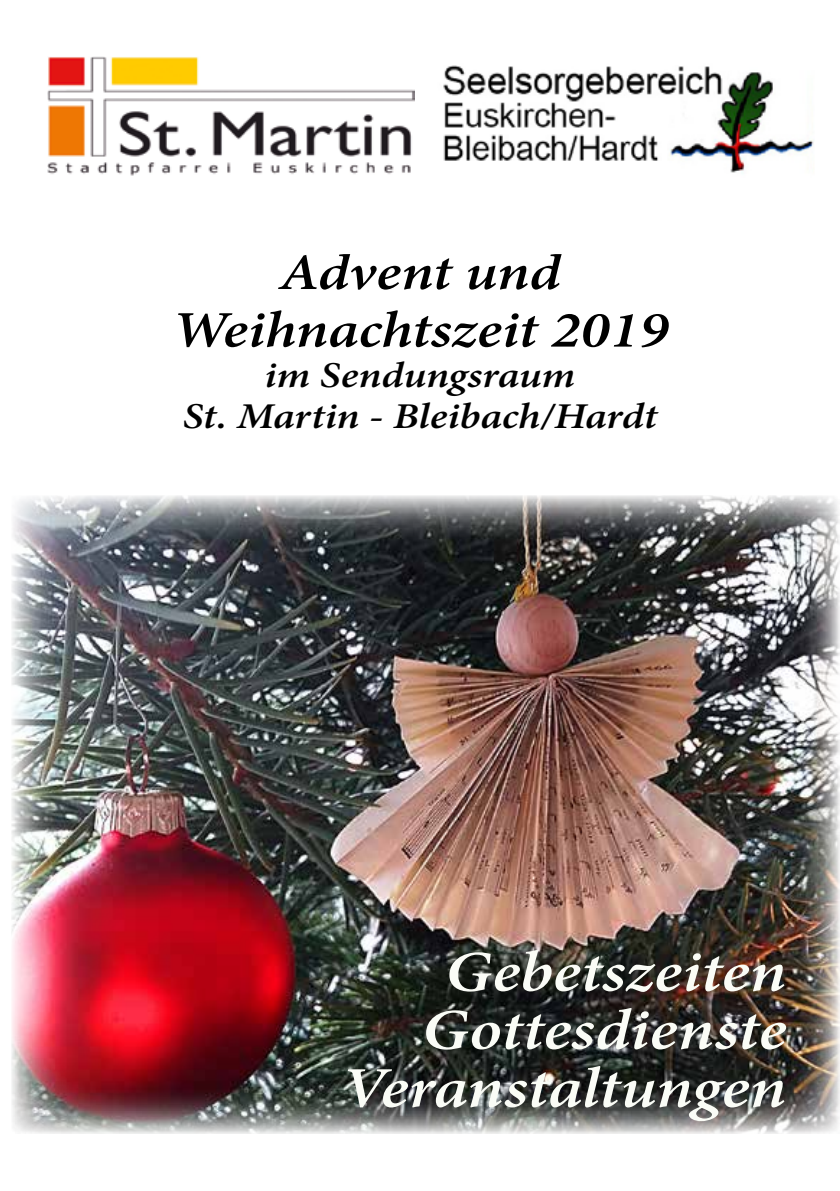
<style>
.page{position:relative;width:840px;height:1191px;background:#fff}
.page>*{position:absolute;margin:0;border:0;box-sizing:border-box;transform-origin:0 0}
.t1{font:italic 600 57.8px/58px "Minion Pro";color:#fafcf6;text-align:right;scale:1.17 1}
.t2{font:italic 600 51.4px/57.6px "Minion Pro";letter-spacing:-.005em;color:#000;text-align:center;scale:1.17 1}
.t3{font:italic 600 36.4px/40.8px "Minion Pro";letter-spacing:-.01em;color:#000;text-align:center;scale:1.17 1}
</style>
<div class="page">
<img style="left:48px;top:57px;width:366px;height:119px">
<img style="left:11px;top:496px;width:828px;height:637px">
<img style="left:443px;top:65px;width:371px;height:108px">
<p class="t2" style="left:171px;top:243px;width:426px">Advent und<br>Weihnachtszeit 2019</p>
<p class="t3" style="left:183px;top:355px;width:406px">im Sendungsraum<br>St. Martin - Bleibach/Hardt</p>
<p class="t1" style="left:341px;top:942px;width:382px">Gebetszeiten<br>Gottesdienste<br>Veranstaltungen</p>
</div>
